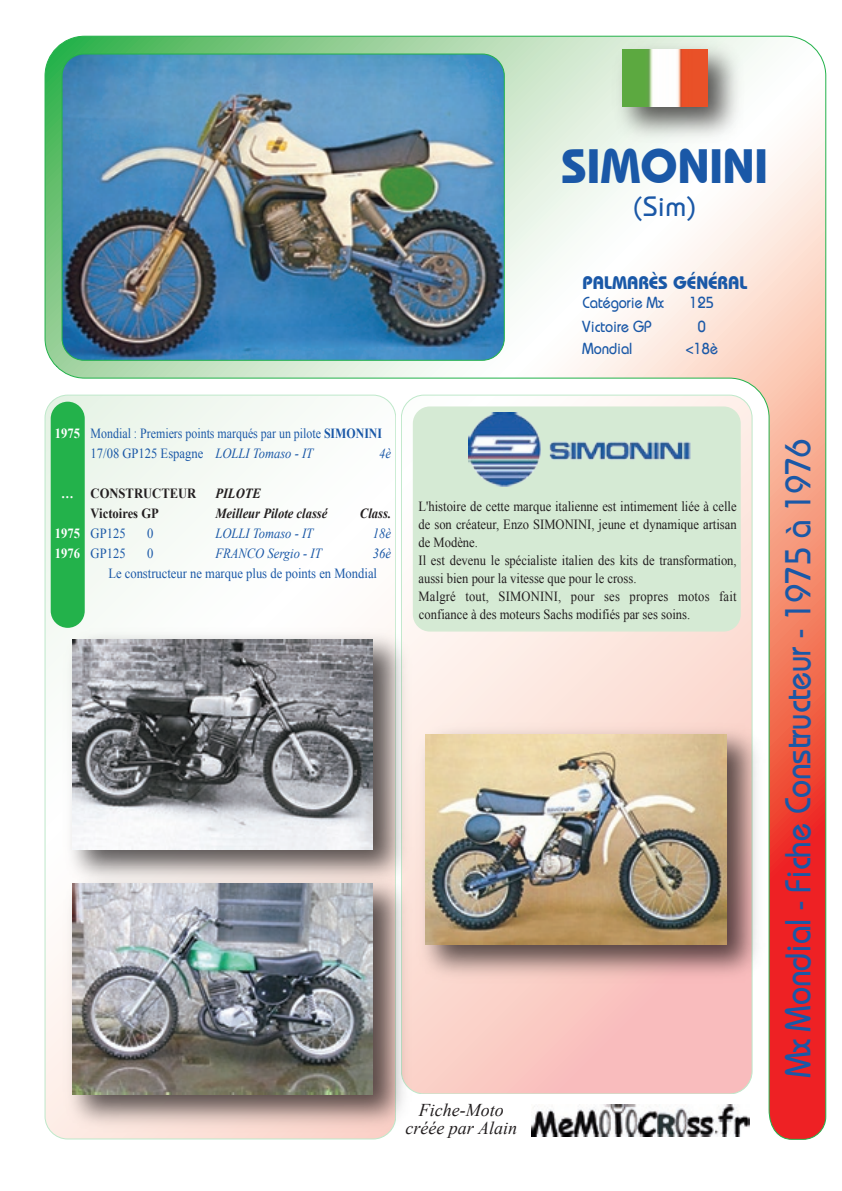
<style>
.page{position:relative;width:842px;height:1191px;background:#fff}
.page>*{position:absolute;margin:0;border:0;box-sizing:border-box;transform-origin:0 0}
.t1{font:700 48px "Bauhaus IT Cby BT";color:#1a58a7}
.t2{font:36px "Bauhaus";color:#1a58a7;scale:.9 1}
.t3{font:28px "Bauhaus";color:#1a58a7}
.t4{font:italic 18px/18px "Times New Roman";color:#231f20;text-align:center}
.t5{font:700 18px "Bauhaus IT Cby BT";color:#1a58a7}
.t6{font:16px "Bauhaus";color:#1a58a7;scale:.9 1}
.t7{font:14px/18px "Times New Roman";color:#231f20;scale:.9 1}
.t8{font:14px/20px "Times New Roman";color:#1a58a7;scale:.85 1}
.t9{font:14px "Times New Roman";color:#1a58a7;scale:.9 1}
.t10{font:italic 14px "Times New Roman";color:#1a58a7;scale:.9 1}
.t11{font:italic 700 14px "Times New Roman";color:#231f20;scale:.9 1}
.t12{font:700 14px "Times New Roman";color:#231f20;scale:.9 1}
.t13{font:700 14px/20px "Times New Roman";color:#fff;scale:.9 1}
.s1{font-weight:700}
.s2{font-style:italic}
</style>
<div class="page">
<img style="left:45px;top:36px;width:781px;height:1103px">
<img style="left:606px;top:35px;width:146px;height:116px">
<img style="left:622px;top:50px;width:85px;height:56px">
<div style="left:413px;top:406px;width:328px;height:225px;background:#d5ead4"></div>
<img style="left:469px;top:412px;width:221px;height:74px">
<h1 class="t1" style="left:561px;top:137px;width:209px">SIMONINI</h1>
<h3 class="t3" style="left:633px;top:189px;width:65px">(Sim)</h3>
<p class="t5" style="left:583px;top:271px;width:166px">PALMARÈS GÉNÉRAL</p>
<p class="t6" style="left:583px;top:292px;width:91px">Catégorie Mx</p>
<p class="t6" style="left:690px;top:292px;width:28px">125</p>
<p class="t6" style="left:583px;top:316px;width:78px">Victoire GP</p>
<p class="t6" style="left:698px;top:316px;width:10px">0</p>
<p class="t6" style="left:583px;top:338px;width:57px">Mondial</p>
<p class="t6" style="left:685px;top:338px;width:38px">&lt;18è</p>
<p class="t13" style="left:55px;top:423px;width:29px">1975</p>
<p class="t13" style="left:61px;top:483px;width:15px">…</p>
<p class="t13" style="left:55px;top:523px;width:29px">1975<br>1976</p>
<p class="t8" style="left:91px;top:423px;width:344px">Mondial : Premiers points marqués par un pilote <span class="s1">SIMONINI<br></span>17/08 GP125 Espagne <span class="s2">LOLLI Tomaso - IT</span></p>
<p class="t10" style="left:379px;top:444px;width:15px">4è</p>
<p class="t12" style="left:91px;top:484px;width:119px">CONSTRUCTEUR</p>
<p class="t11" style="left:215px;top:484px;width:52px">PILOTE</p>
<p class="t12" style="left:91px;top:504px;width:77px">Victoires GP</p>
<p class="t11" style="left:215px;top:504px;width:126px">Meilleur Pilote classé</p>
<p class="t11" style="left:360px;top:504px;width:36px">Class.</p>
<p class="t9" style="left:91px;top:524px;width:40px">GP125</p>
<p class="t9" style="left:147px;top:524px;width:9px">0</p>
<p class="t10" style="left:215px;top:524px;width:110px">LOLLI Tomaso - IT</p>
<p class="t10" style="left:373px;top:524px;width:22px">18è</p>
<p class="t9" style="left:91px;top:544px;width:40px">GP125</p>
<p class="t9" style="left:147px;top:544px;width:8px">0</p>
<p class="t10" style="left:215px;top:544px;width:120px">FRANCO Sergio - IT</p>
<p class="t10" style="left:373px;top:544px;width:22px">36è</p>
<p class="t9" style="left:108px;top:564px;width:300px">Le constructeur ne marque plus de points en Mondial</p>
<p class="t7" style="left:418px;top:497px;width:355px">L'histoire de cette marque italienne est intimement liée à celle de son créateur, Enzo SIMONINI, jeune et dynamique artisan de Modène.<br>Il est devenu le spécialiste italien des kits de transformation, aussi bien pour la vitesse que pour le cross.<br>Malgré tout, SIMONINI, pour ses propres motos fait confiance à des moteurs Sachs modifiés par ses soins.</p>
<p class="t4" style="left:405px;top:1100px;width:113px">Fiche-Moto créée par Alain</p>
<h2 class="t2" style="left:775px;top:1077px;width:711px;rotate:-90deg">Mx Mondial - Fiche Constructeur - 1975 à 1976</h2>
</div>
